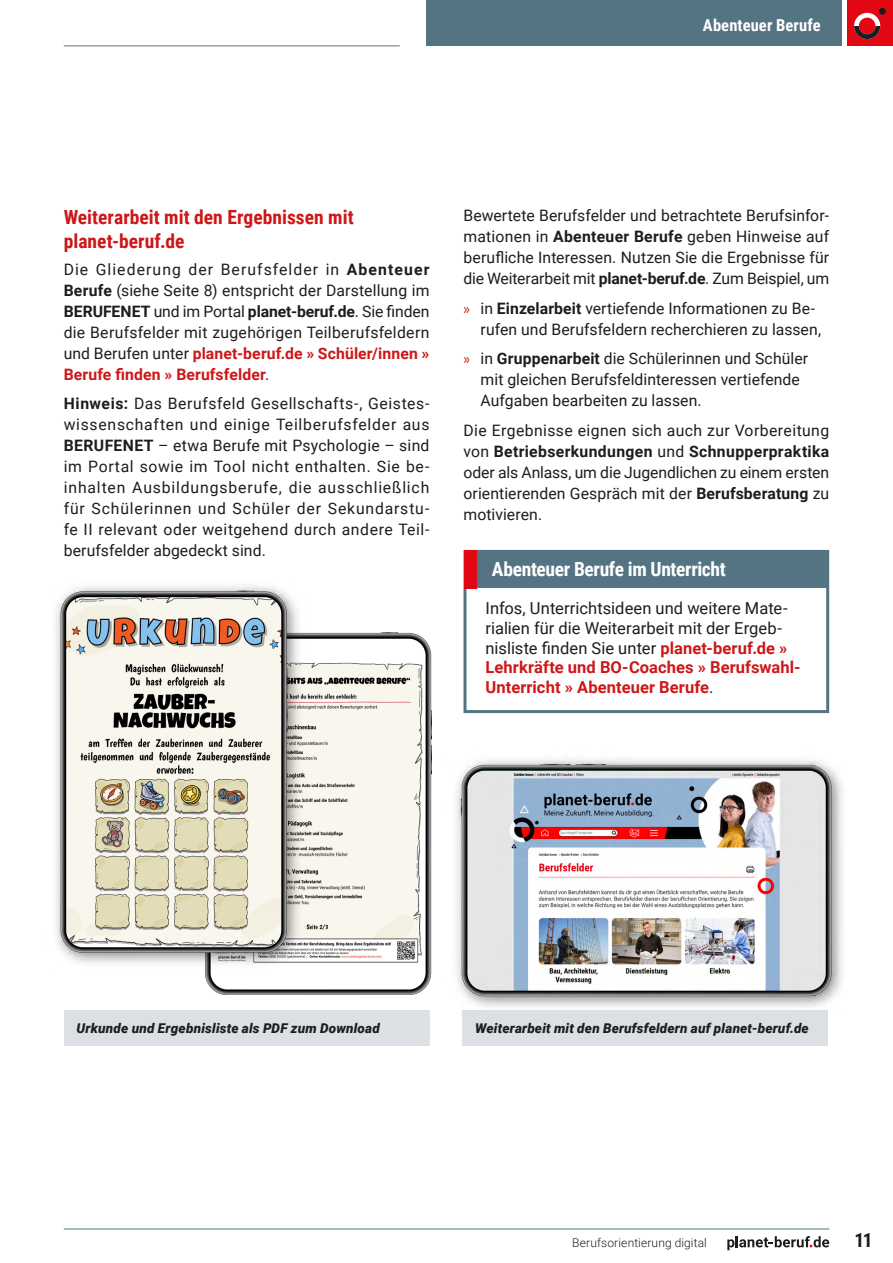
<style>
.page{position:relative;width:893px;height:1263px;background:#fff}
.page>*{position:absolute;margin:0;border:0;box-sizing:border-box;transform-origin:0 0}
.H2_Headline_im_Fließ{font:700 19.5px/23.4px "Roboto Condensed";color:#cd1719}
.H2_Headline_Infokast{font:700 19.5px "Roboto Condensed";letter-spacing:-.02em;color:#fff}
.t1{font:700 19.5px "Roboto Condensed";color:#1d1d1b}
.p_Fliesstext_Infokas{font:16.5px/19.8px "Roboto";letter-spacing:.005em;color:#1d1d1b}
.t2{font:700 16.5px "Roboto Condensed";letter-spacing:.005em;color:#fff}
.p_Fliesstext{font:15.75px/21px "Roboto";letter-spacing:.005em;color:#1d1d1b;text-align:justify}
.Bildunterschrift{font:italic 900 13.5px "Roboto";letter-spacing:.01em;color:#1d1d1b}
.t3{font:300 12px "Roboto";letter-spacing:.01em;color:#1d1d1b}
.s1{font-weight:700}
.s2{font-weight:700;color:#cd1719}
.s3{font-family:"Myriad Pro";color:#cd1719}
</style>
<div class="page">
<hr style="left:64px;top:46px;width:336px;height:1px;background:#547483">
<hr style="left:64px;top:1228px;width:765px;height:1px;background:#547483">
<div style="left:426px;top:0;width:416px;height:46px;background:#547483"></div>
<div style="left:847px;top:0;width:46px;height:46px;background:#e30613"></div>
<svg style="left:727px;top:1236px;width:102px;height:14px"></svg>
<svg style="left:854px;top:13px;width:26px;height:13px"></svg>
<svg style="left:854px;top:26px;width:26px;height:13px"></svg>
<div style="left:879px;top:8px;width:7px;height:7px;background:#1d1d1b;border-radius:50%"></div>
<div style="left:465px;top:551px;width:363px;height:37px;background:#547483"></div>
<div style="left:463px;top:550px;width:366px;height:163px;border:3px solid #547483"></div>
<div style="left:464px;top:550px;width:12px;height:38px;background:#e30613"></div>
<img style="left:455px;top:759px;width:388px;height:248px">
<img style="left:205px;top:632px;width:227px;height:362px">
<img style="left:55px;top:584px;width:253px;height:388px">
<div style="left:64px;top:1010px;width:365px;height:36px;background:#dcdfe3"></div>
<div style="left:462px;top:1010px;width:366px;height:36px;background:#dcdfe3"></div>
<p class="t2" style="left:703px;top:14px;width:119px">Abenteuer Berufe</p>
<h2 class="H2_Headline_im_Fließ" style="left:64px;top:205px;width:291px">Weiterarbeit mit den Ergebnissen mit planet-beruf.de</h2>
<p class="p_Fliesstext" style="left:64px;top:258px;width:367px">Die Gliederung der Berufsfelder in <span class="s1">Abenteuer Berufe</span> (siehe Seite 8) entspricht der Darstellung im <span class="s1">BERUFENET</span> und im Portal <span class="s1">planet-beruf.de</span>. Sie finden die Berufsfelder mit zugehörigen Teilberufsfeldern und Berufen unter <span class="s2">planet-beruf.de » Schüler/innen » Berufe finden » Berufsfelder</span>.</p>
<p class="p_Fliesstext" style="left:64px;top:393px;width:367px"><span class="s1">Hinweis:</span> Das Berufsfeld Gesellschafts-, Geistes&shy;wissenschaften und einige Teilberufsfelder aus <span class="s1">BERUFENET</span> – etwa Berufe mit Psychologie – sind im Portal sowie im Tool nicht enthalten. Sie be&shy;inhalten Ausbildungsberufe, die ausschließlich für Schülerinnen und Schüler der Sekundarstu&shy;fe II relevant oder weitgehend durch andere Teil&shy;berufsfelder abgedeckt sind.</p>
<p class="p_Fliesstext" style="left:463px;top:205px;width:367px">Bewertete Berufsfelder und betrachtete Berufsinfor&shy;mationen in <span class="s1">Abenteuer Berufe</span> geben Hinweise auf berufliche Interessen. Nutzen Sie die Ergebnisse für die Weiterarbeit mit <span class="s1">planet-beruf.de</span>. Zum Beispiel, um</p>
<p class="p_Fliesstext" style="left:480px;top:297px;width:342px;text-indent:-17px"><span class="s3">»</span> in <span class="s1">Einzelarbeit</span> vertiefende Informationen zu Be&shy;rufen und Berufsfeldern recherchieren zu lassen,</p>
<p class="p_Fliesstext" style="left:480px;top:348px;width:329px;text-align:left;text-indent:-17px"><span class="s3">»</span> in <span class="s1">Gruppenarbeit</span> die Schülerinnen und Schüler mit gleichen Berufsfeldinteressen vertiefende<br>Aufgaben bearbeiten zu lassen.</p>
<p class="p_Fliesstext" style="left:463px;top:419px;width:367px">Die Ergebnisse eignen sich auch zur Vorbereitung von <span class="s1">Betriebserkundungen</span> und <span class="s1">Schnupperpraktika </span>oder als Anlass, um die Jugendlichen zu einem ersten orientierenden Gespräch mit der <span class="s1">Berufsberatung</span> zu motivieren.</p>
<h2 class="H2_Headline_Infokast" style="left:492px;top:556px;width:235px">Abenteuer Berufe im Unterricht</h2>
<p class="p_Fliesstext_Infokas" style="left:485px;top:598px;width:317px">Infos, Unterrichtsideen und weitere Mate&shy;rialien für die Weiterarbeit mit der Ergeb&shy;nisliste finden Sie unter <span class="s2">planet-beruf.de » Lehrkräfte und BO-Coaches » Berufswahl-Unterricht » Abenteuer Berufe</span>.</p>
<p class="Bildunterschrift" style="left:77px;top:1019px;width:305px">Urkunde und Ergebnisliste als PDF zum Download</p>
<p class="Bildunterschrift" style="left:475px;top:1019px;width:335px">Weiterarbeit mit den Berufsfeldern auf planet-beruf.de</p>
<p class="t3" style="left:572px;top:1234px;width:136px">Berufsorientierung digital</p>
<p class="t1" style="left:854px;top:1226px;width:20px">11</p>
</div>
